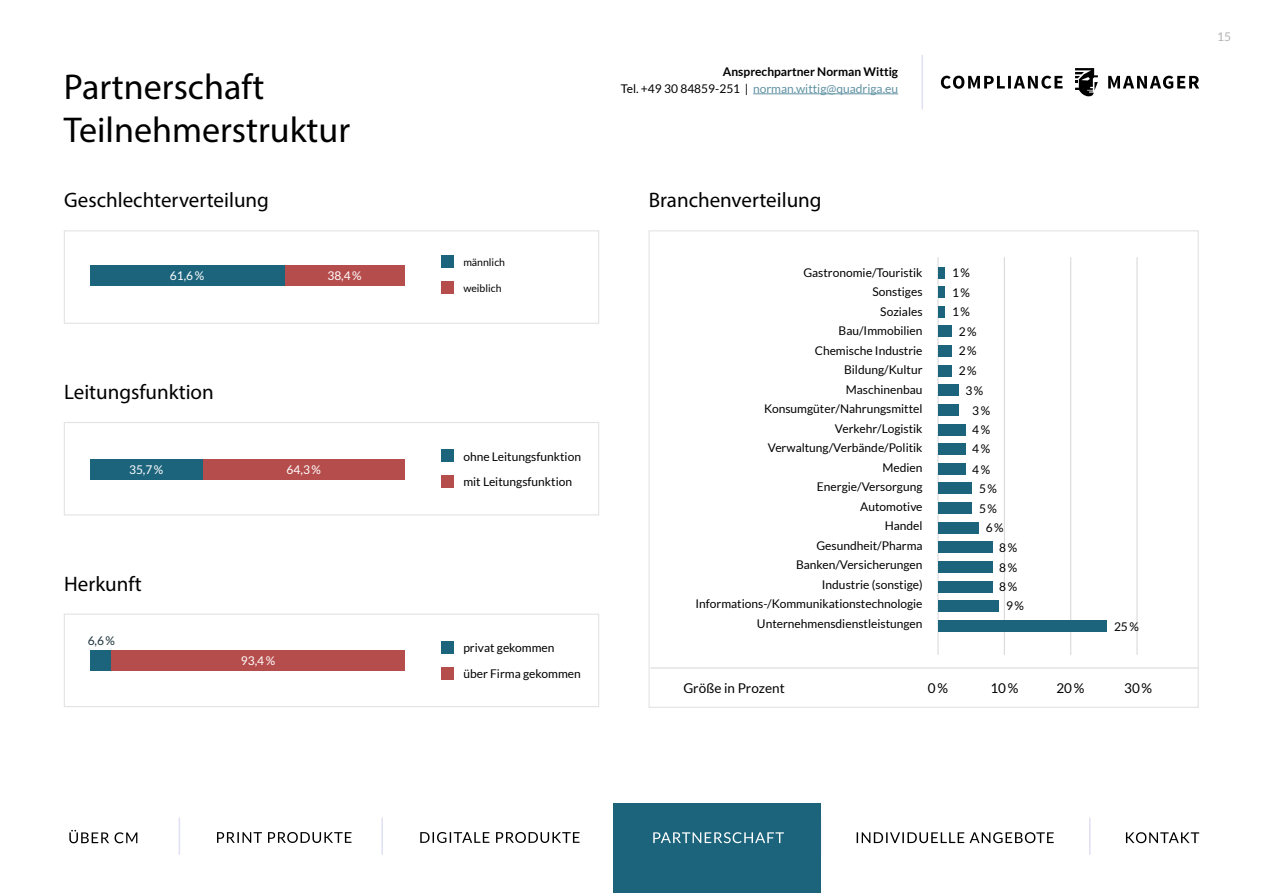
<style>
.page{position:relative;width:1263px;height:893px;background:#fff}
.page>*{position:absolute;margin:0;border:0;box-sizing:border-box;transform-origin:0 0}
.t1{font:36px "Myriad Pro";color:#000}
.t2{font:21px "Myriad Pro";color:#000}
.t3{font:13.5px "Lato";color:#000}
.t4{font:12px/19.5px "Lato";color:#000}
.t5{font:12px "Lato";color:#6092a3}
.t6{font:700 12px "Lato";color:#000}
.t7{font:12px "Lato";color:#fff}
.t8{font:12px "Lato";color:#1c323c}
.t9{font:12px "Lato";color:#b2b2b2}
.t10{font:10.5px "Lato";color:#000}
.s1{color:#000}
</style>
<div class="page">
<hr style="left:921px;top:55px;width:2px;height:54px;background:#e0e0f4">
<hr style="left:753px;top:93px;width:145px;height:1px;background:#6092a3">
<hr style="left:820px;top:817px;width:1px;height:38px;background:#e0e0f4">
<hr style="left:1089px;top:817px;width:1px;height:38px;background:#e0e0f4">
<hr style="left:381px;top:817px;width:2px;height:38px;background:#e0e0f4">
<hr style="left:179px;top:817px;width:1px;height:38px;background:#e0e0f4">
<svg style="left:941px;top:68px;width:258px;height:28px"></svg>
<svg style="left:217px;top:832px;width:134px;height:11px"></svg>
<svg style="left:420px;top:832px;width:159px;height:11px"></svg>
<svg style="left:857px;top:832px;width:197px;height:11px"></svg>
<svg style="left:1126px;top:832px;width:73px;height:11px"></svg>
<svg style="left:69px;top:830px;width:68px;height:13px"></svg>
<div style="left:613px;top:804px;width:207px;height:89px;background:#1c647c"></div>
<svg style="left:653px;top:832px;width:131px;height:11px"></svg>
<div style="left:64px;top:422px;width:535px;height:93px;border:1px solid #e4e3e3"></div>
<hr style="left:650px;top:667px;width:549px;height:2px;background:#dadada">
<hr style="left:937px;top:257px;width:1px;height:398px;background:#dadada">
<hr style="left:1004px;top:257px;width:1px;height:398px;background:#dadada">
<hr style="left:1070px;top:257px;width:1px;height:398px;background:#dadada">
<hr style="left:1136px;top:257px;width:1px;height:398px;background:#dadada">
<div style="left:938px;top:267px;width:7px;height:11px;background:#1c647c"></div>
<div style="left:938px;top:286px;width:7px;height:12px;background:#1c647c"></div>
<div style="left:938px;top:306px;width:7px;height:12px;background:#1c647c"></div>
<div style="left:938px;top:325px;width:14px;height:12px;background:#1c647c"></div>
<div style="left:938px;top:345px;width:14px;height:12px;background:#1c647c"></div>
<div style="left:938px;top:365px;width:14px;height:12px;background:#1c647c"></div>
<div style="left:938px;top:384px;width:21px;height:12px;background:#1c647c"></div>
<div style="left:938px;top:404px;width:21px;height:12px;background:#1c647c"></div>
<div style="left:938px;top:424px;width:27px;height:11px;background:#1c647c"></div>
<div style="left:938px;top:443px;width:27px;height:12px;background:#1c647c"></div>
<div style="left:938px;top:463px;width:27px;height:12px;background:#1c647c"></div>
<div style="left:938px;top:482px;width:34px;height:12px;background:#1c647c"></div>
<div style="left:938px;top:502px;width:34px;height:12px;background:#1c647c"></div>
<div style="left:938px;top:522px;width:41px;height:12px;background:#1c647c"></div>
<div style="left:938px;top:541px;width:54px;height:12px;background:#1c647c"></div>
<div style="left:938px;top:561px;width:54px;height:12px;background:#1c647c"></div>
<div style="left:938px;top:581px;width:54px;height:11px;background:#1c647c"></div>
<div style="left:938px;top:600px;width:61px;height:12px;background:#1c647c"></div>
<div style="left:938px;top:620px;width:169px;height:12px;background:#1c647c"></div>
<div style="left:64px;top:230px;width:535px;height:94px;border:1px solid #e4e3e3"></div>
<div style="left:441px;top:256px;width:13px;height:12px;background:#1c647c"></div>
<div style="left:441px;top:281px;width:13px;height:13px;background:#b64d4d"></div>
<div style="left:441px;top:449px;width:13px;height:13px;background:#1c647c"></div>
<div style="left:441px;top:475px;width:13px;height:13px;background:#b64d4d"></div>
<div style="left:64px;top:614px;width:535px;height:93px;border:1px solid #e4e3e3"></div>
<div style="left:441px;top:641px;width:13px;height:13px;background:#1c647c"></div>
<div style="left:441px;top:667px;width:13px;height:13px;background:#b64d4d"></div>
<div style="left:284px;top:265px;width:121px;height:21px;background:#b64d4d"></div>
<div style="left:202px;top:459px;width:203px;height:21px;background:#b64d4d"></div>
<div style="left:111px;top:650px;width:294px;height:21px;background:#b64d4d"></div>
<div style="left:90px;top:265px;width:194px;height:21px;background:#1c647c"></div>
<div style="left:90px;top:459px;width:112px;height:21px;background:#1c647c"></div>
<div style="left:90px;top:650px;width:21px;height:21px;background:#1c647c"></div>
<p class="t6" style="left:723px;top:66px;width:177px">Ansprechpartner Norman Wittig</p>
<h1 class="t1" style="left:64px;top:69px;width:202px">Partnerschaft</h1>
<p class="t5" style="left:621px;top:82px;width:279px"><span class="s1">Tel. +49 30 84859-251 |</span> norman.wittig@quadriga.eu</p>
<h1 class="t1" style="left:64px;top:112px;width:288px">Teilnehmerstruktur</h1>
<h2 class="t2" style="left:64px;top:190px;width:206px">Geschlechterverteilung</h2>
<p class="t7" style="left:170px;top:269px;width:36px">61,6 %</p>
<p class="t7" style="left:327px;top:269px;width:36px">38,4 %</p>
<h2 class="t2" style="left:64px;top:382px;width:151px">Leitungsfunktion</h2>
<p class="t7" style="left:129px;top:463px;width:36px">35,7 %</p>
<p class="t7" style="left:287px;top:463px;width:36px">64,3 %</p>
<h2 class="t2" style="left:64px;top:573px;width:79px">Herkunft</h2>
<p class="t8" style="left:88px;top:635px;width:29px">6,6 %</p>
<p class="t7" style="left:241px;top:654px;width:36px">93,4 %</p>
<p class="t10" style="left:463px;top:257px;width:43px">männlich</p>
<p class="t10" style="left:463px;top:282px;width:40px">weiblich</p>
<p class="t4" style="left:463px;top:444px;width:119px;line-height:25.7px">ohne Leitungsfunktion mit Leitungsfunktion</p>
<p class="t4" style="left:463px;top:635px;width:119px;line-height:25.7px">privat gekommen über Firma gekommen</p>
<h2 class="t2" style="left:649px;top:190px;width:174px">Branchenverteilung</h2>
<p class="t4" style="left:695px;top:263px;width:229px;text-align:right">Gastronomie/Touristik<br>Sonstiges<br>Soziales<br>Bau/Immobilien<br>Chemische Industrie<br>Bildung/Kultur<br>Maschinenbau<br>Konsumgüter/Nahrungsmittel<br>Verkehr/Logistik<br>Verwaltung/Verbände/Politik<br>Medien<br>Energie/Versorgung<br>Automotive<br>Handel<br>Gesundheit/Pharma<br>Banken/Versicherungen<br>Industrie (sonstige)<br>Informations-/Kommunikationstechnologie<br>Unternehmensdienstleistungen</p>
<p class="t4" style="left:952px;top:262px;width:19px;line-height:20.5px">1 %<br>1 %</p>
<p class="t4" style="left:952px;top:302px;width:19px">1 %</p>
<p class="t4" style="left:959px;top:322px;width:19px">2 %</p>
<p class="t4" style="left:959px;top:341px;width:19px">2 %</p>
<p class="t4" style="left:959px;top:361px;width:19px">2 %</p>
<p class="t4" style="left:965px;top:381px;width:19px">3 %</p>
<p class="t4" style="left:972px;top:401px;width:19px">3 %</p>
<p class="t4" style="left:972px;top:420px;width:19px">4 %</p>
<p class="t4" style="left:972px;top:439px;width:19px">4 %</p>
<p class="t4" style="left:972px;top:460px;width:19px">4 %</p>
<p class="t4" style="left:979px;top:479px;width:19px">5 %</p>
<p class="t4" style="left:979px;top:499px;width:19px">5 %</p>
<p class="t4" style="left:986px;top:518px;width:19px">6 %</p>
<p class="t4" style="left:999px;top:538px;width:19px">8 %</p>
<p class="t4" style="left:999px;top:557px;width:19px">8 %</p>
<p class="t4" style="left:999px;top:577px;width:19px">8 %</p>
<p class="t4" style="left:1006px;top:596px;width:19px">9 %</p>
<p class="t4" style="left:1114px;top:617px;width:26px">25 %</p>
<p class="t3" style="left:683px;top:681px;width:103px">Größe in Prozent</p>
<p class="t3" style="left:928px;top:681px;width:22px">0 %</p>
<p class="t3" style="left:990px;top:681px;width:29px">10 %</p>
<p class="t3" style="left:1056px;top:681px;width:29px">20 %</p>
<p class="t3" style="left:1124px;top:681px;width:29px">30 %</p>
<p class="t9" style="left:1217px;top:30px;width:15px">15</p>
</div>
